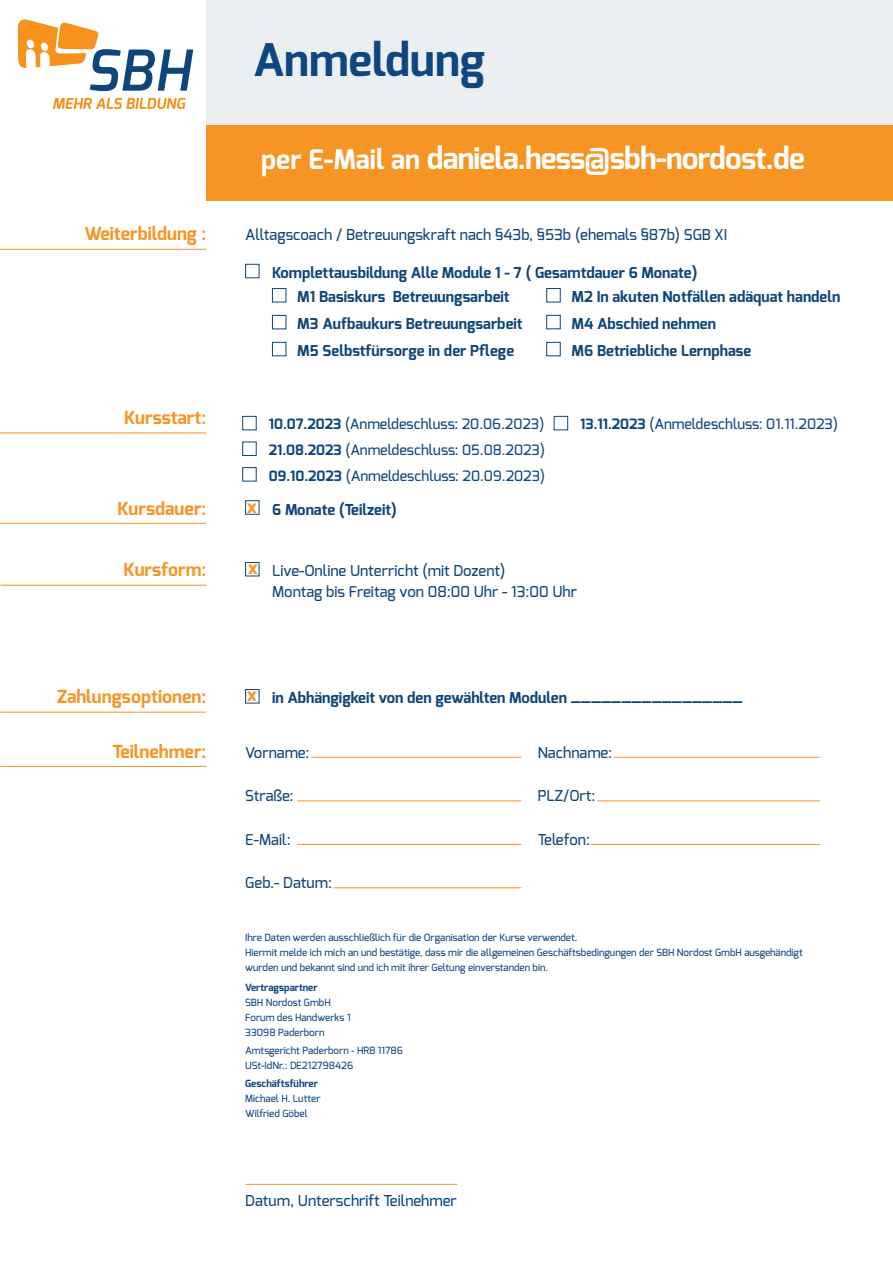
<style>
.page{position:relative;width:893px;height:1263px;background:#fff}
.page>*{position:absolute;margin:0;border:0;box-sizing:border-box;transform-origin:0 0}
.t1{font:700 45px "Exo";color:#0d4680}
.t2{font:700 30px "Exo";letter-spacing:-.025em;color:#fff}
.t3{font:700 18px "Exo";color:#f79524}
.t4{font:700 15px/26.8px "Exo";color:#0e4679}
.t5{font:500 15px/21px "Exo";color:#0e4679}
.t6{font:500 14.25px/25.7px "Exo";color:#0d4680}
.t7{font:500 9.9px/15px "Exo";color:#0d4680}
.t8{font:700 9.9px "Exo";color:#0d4680}
.s1{font-size:27px}
.s2{font-weight:700}
.s3{font-size:18px;color:#f79524}
.s4{font-weight:700;font-size:18px;color:#f79524}
</style>
<div class="page">
<div style="left:206px;top:36px;width:687px;height:165px;background:#f79524"></div>
<div style="left:206px;top:0;width:687px;height:124px;background:#ebeff1"></div>
<hr style="left:0;top:249px;width:206px;height:1px;background:#f79524">
<div style="left:245px;top:264px;width:14px;height:14px;border:1px solid #0e4679"></div>
<div style="left:272px;top:288px;width:14px;height:14px;border:1px solid #0e4679"></div>
<div style="left:272px;top:342px;width:14px;height:14px;border:1px solid #0e4679"></div>
<div style="left:546px;top:288px;width:14px;height:14px;border:1px solid #0e4679"></div>
<div style="left:546px;top:342px;width:14px;height:14px;border:1px solid #0e4679"></div>
<div style="left:272px;top:315px;width:14px;height:14px;border:1px solid #0e4679"></div>
<div style="left:546px;top:315px;width:14px;height:14px;border:1px solid #0e4679"></div>
<hr style="left:0;top:433px;width:206px;height:1px;background:#f79524">
<div style="left:245px;top:500px;width:14px;height:14px;border:1px solid #0e4679"></div>
<hr style="left:0;top:523px;width:206px;height:1px;background:#f79524">
<hr style="left:0;top:712px;width:206px;height:1px;background:#f79524">
<hr style="left:0;top:585px;width:206px;height:1px;background:#f79524">
<div style="left:245px;top:562px;width:14px;height:14px;border:1px solid #0e4679"></div>
<hr style="left:311px;top:757px;width:210px;height:1px;background:#f79524">
<hr style="left:297px;top:800px;width:224px;height:1px;background:#f79524">
<hr style="left:597px;top:800px;width:223px;height:1px;background:#f79524">
<hr style="left:297px;top:844px;width:224px;height:1px;background:#f79524">
<hr style="left:591px;top:844px;width:229px;height:1px;background:#f79524">
<hr style="left:333px;top:887px;width:188px;height:1px;background:#f79524">
<hr style="left:613px;top:757px;width:207px;height:1px;background:#f79524">
<hr style="left:0;top:766px;width:206px;height:1px;background:#f79524">
<div style="left:245px;top:689px;width:14px;height:14px;border:1px solid #0e4679"></div>
<hr style="left:245px;top:1184px;width:212px;height:1px;background:#f79524">
<div style="left:242px;top:442px;width:14px;height:14px;border:1px solid #0e4679"></div>
<div style="left:242px;top:467px;width:14px;height:14px;border:1px solid #0e4679"></div>
<div style="left:242px;top:416px;width:14px;height:14px;border:1px solid #0e4679"></div>
<svg style="left:18px;top:19px;width:175px;height:72px"></svg>
<svg style="left:53px;top:98px;width:133px;height:11px"></svg>
<div style="left:554px;top:416px;width:14px;height:14px;border:1px solid #0e4679"></div>
<h1 class="t1" style="left:253px;top:31px;width:233px">Anmeldung</h1>
<h3 class="t3" style="left:84px;top:222px;width:124px">Weiterbildung :</h3>
<h3 class="t3" style="left:124px;top:406px;width:84px">Kursstart:</h3>
<h2 class="t2" style="left:261px;top:139px;width:545px"><span class="s1">per E-Mail an</span> daniela.hess@sbh-nordost.de</h2>
<h3 class="t5" style="left:245px;top:224px;width:483px">Alltagscoach / Betreuungskraft nach §43b, §53b (ehemals §87b) SGB XI</h3>
<h3 class="t4" style="left:272px;top:259px;width:427px">Komplettausbildung Alle Module 1 - 7 ( Gesamtdauer 6 Monate)</h3>
<h3 class="t4" style="left:297px;top:284px;width:227px">M1 Basiskurs Betreuungsarbeit<br>M3 Aufbaukurs Betreuungsarbeit</h3>
<h3 class="t4" style="left:571px;top:284px;width:270px">M2 In akuten Notfällen adäquat handeln<br>M4 Abschied nehmen<br>M6 Betriebliche Lernphase</h3>
<h3 class="t4" style="left:297px;top:337px;width:218px">M5 Selbstfürsorge in der Pflege</h3>
<h3 class="t6" style="left:269px;top:411px;width:277px"><span class="s2">10.07.2023</span> (Anmeldeschluss: 20.06.2023)</h3>
<h3 class="t6" style="left:580px;top:411px;width:259px"><span class="s2">13.11.2023</span> (Anmeldeschluss: 01.11.2023)</h3>
<h3 class="t6" style="left:269px;top:437px;width:278px"><span class="s2">21.08.2023</span> (Anmeldeschluss: 05.08.2023)<br><span class="s2">09.10.2023</span> (Anmeldeschluss: 20.09.2023)</h3>
<h3 class="t3" style="left:117px;top:496px;width:90px">Kursdauer:</h3>
<h3 class="t4" style="left:247px;top:496px;width:151px"><span class="s3">x</span> 6 Monate (Teilzeit)</h3>
<h3 class="t3" style="left:124px;top:558px;width:84px">Kursform:</h3>
<h3 class="t5" style="left:272px;top:560px;width:306px;text-indent:-24px"><span class="s4">x</span> Live-Online Unterricht (mit Dozent)<br>Montag bis Freitag von 08:00 Uhr - 13:00 Uhr</h3>
<h3 class="t3" style="left:57px;top:685px;width:151px">Zahlungsoptionen:</h3>
<h3 class="t4" style="left:272px;top:684px;width:472px">in Abhängigkeit von den gewählten Modulen _________________</h3>
<h3 class="t3" style="left:247px;top:683px;width:12px">x</h3>
<h3 class="t3" style="left:113px;top:739px;width:95px">Teilnehmer:</h3>
<h3 class="t5" style="left:245px;top:741px;width:66px">Vorname:</h3>
<h3 class="t5" style="left:538px;top:741px;width:76px">Nachname:</h3>
<h3 class="t5" style="left:245px;top:785px;width:50px">Straße:</h3>
<h3 class="t5" style="left:538px;top:785px;width:59px">PLZ/Ort:</h3>
<h3 class="t5" style="left:245px;top:828px;width:47px">E-Mail:</h3>
<h3 class="t5" style="left:538px;top:828px;width:54px">Telefon:</h3>
<h3 class="t5" style="left:245px;top:872px;width:88px">Geb.- Datum:</h3>
<p class="t7" style="left:245px;top:930px;width:559px">Ihre Daten werden ausschließlich für die Organisation der Kurse verwendet.<br>Hiermit melde ich mich an und bestätige, dass mir die allgemeinen Geschäftsbedingungen der SBH Nordost GmbH ausgehändigt wurden und bekannt sind und ich mit ihrer Geltung einverstanden bin.</p>
<p class="t8" style="left:245px;top:981px;width:74px">Vertragspartner</p>
<p class="t7" style="left:245px;top:995px;width:107px">SBH Nordost GmbH<br>Forum des Handwerks 1<br>33098 Paderborn</p>
<p class="t7" style="left:245px;top:1043px;width:159px">Amtsgericht Paderborn - HRB 11786<br>USt-IdNr.: DE212798426</p>
<p class="t8" style="left:245px;top:1077px;width:74px">Geschäftsführer</p>
<p class="t7" style="left:245px;top:1091px;width:77px">Michael H. Lutter<br>Wilfried Göbel</p>
<h3 class="t5" style="left:245px;top:1190px;width:213px">Datum, Unterschrift Teilnehmer</h3>
</div>
